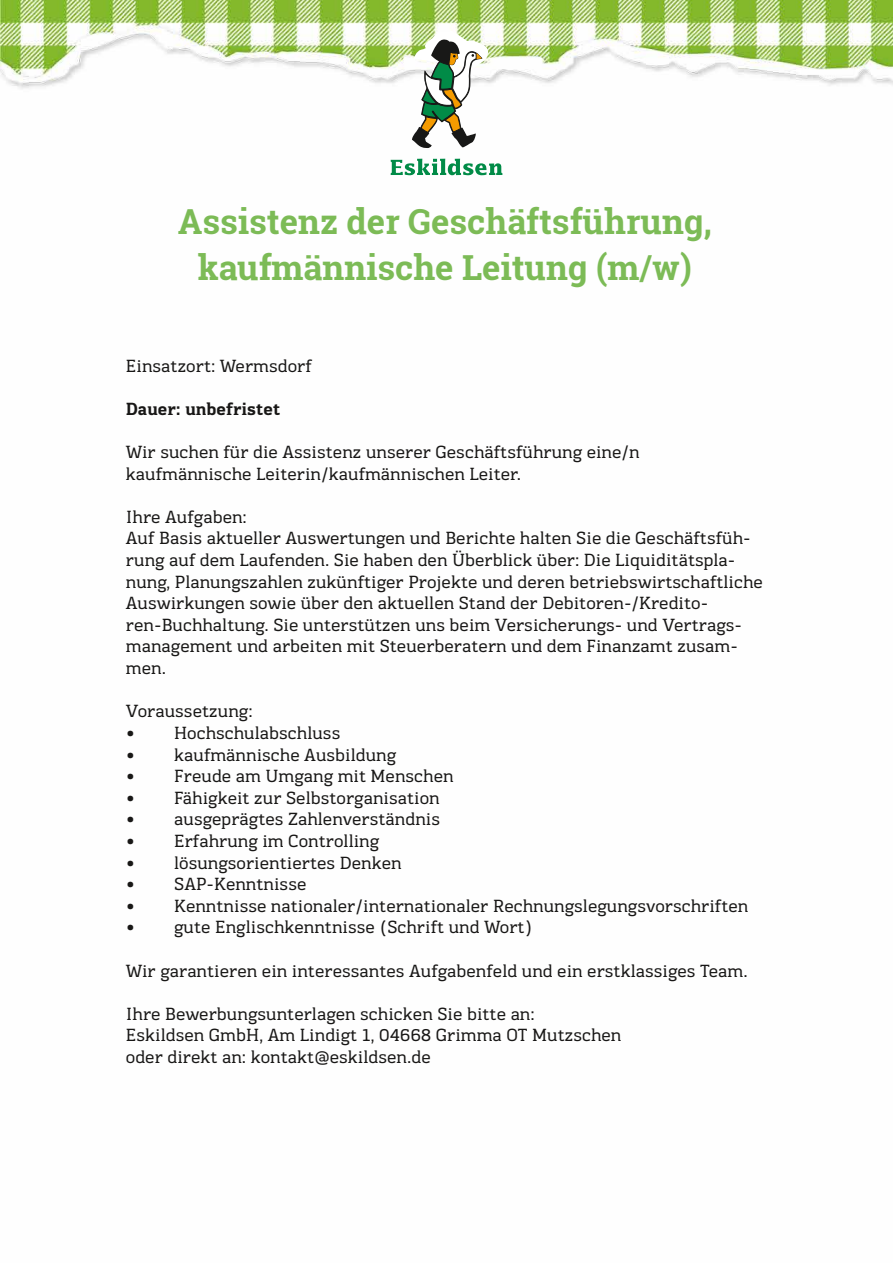
<style>
.page{position:relative;width:893px;height:1263px;background:#fff}
.page>*{position:absolute;margin:0;border:0;box-sizing:border-box;transform-origin:0 0}
.t1{font:700 34.5px/45.8px "Roboto Slab";color:#7cbb56;text-align:center}
.t2{font:18px/21.6px "Kondolar";color:#181716}
.t3{font:700 18px "Kondolar";color:#181716}
</style>
<div class="page">
<img style="left:0;top:0;width:893px;height:176px">
<svg style="left:391px;top:159px;width:111px;height:16px"></svg>
<svg style="left:412px;top:31px;width:76px;height:117px"></svg>
<h1 class="t1" style="left:178px;top:198px;width:536px">Assistenz der Geschäftsführung, kaufmännische Leitung (m/w)</h1>
<p class="t2" style="left:126px;top:355px;width:187px">Einsatzort: Wermsdorf</p>
<p class="t3" style="left:126px;top:397px;width:156px">Dauer: unbefristet</p>
<p class="t2" style="left:126px;top:441px;width:515px">Wir suchen für die Assistenz unserer Geschäftsführung eine/n kaufmännische Leiterin/kaufmännischen Leiter.</p>
<p class="t2" style="left:126px;top:506px;width:639px">Ihre Aufgaben:<br>Auf Basis aktueller Auswertungen und Berichte halten Sie die Geschäftsfüh&shy;rung auf dem Laufenden. Sie haben den Überblick über: Die Liquiditätspla&shy;nung, Planungszahlen zukünftiger Projekte und deren betriebswirtschaftliche Auswirkungen sowie über den aktuellen Stand der Debitoren-/Kredito&shy;ren-Buchhaltung. Sie unterstützen uns beim Versicherungs- und Vertrags&shy;management und arbeiten mit Steuerberatern und dem Finanzamt zusam&shy;men.</p>
<p class="t2" style="left:126px;top:701px;width:128px">Voraussetzung:</p>
<p class="t2" style="left:126px;top:722px;width:216px">• Hochschulabschluss</p>
<p class="t2" style="left:126px;top:744px;width:272px">• kaufmännische Ausbildung</p>
<p class="t2" style="left:126px;top:765px;width:329px">• Freude am Umgang mit Menschen</p>
<p class="t2" style="left:126px;top:787px;width:315px">• Fähigkeit zur Selbstorganisation</p>
<p class="t2" style="left:126px;top:809px;width:316px">• ausgeprägtes Zahlenverständnis</p>
<p class="t2" style="left:126px;top:830px;width:255px">• Erfahrung im Controlling</p>
<p class="t2" style="left:126px;top:852px;width:277px">• lösungsorientiertes Denken</p>
<p class="t2" style="left:126px;top:873px;width:182px">• SAP-Kenntnisse</p>
<p class="t2" style="left:126px;top:895px;width:624px">• Kenntnisse nationaler/internationaler Rechnungslegungsvorschriften</p>
<p class="t2" style="left:126px;top:917px;width:408px">• gute Englischkenntnisse (Schrift und Wort)</p>
<p class="t2" style="left:126px;top:960px;width:623px">Wir garantieren ein interessantes Aufgabenfeld und ein erstklassiges Team.</p>
<p class="t2" style="left:126px;top:1003px;width:497px">Ihre Bewerbungsunterlagen schicken Sie bitte an:<br>Eskildsen GmbH, Am Lindigt 1, 04668 Grimma OT Mutzschen oder direkt an: kontakt@eskildsen.de</p>
</div>
